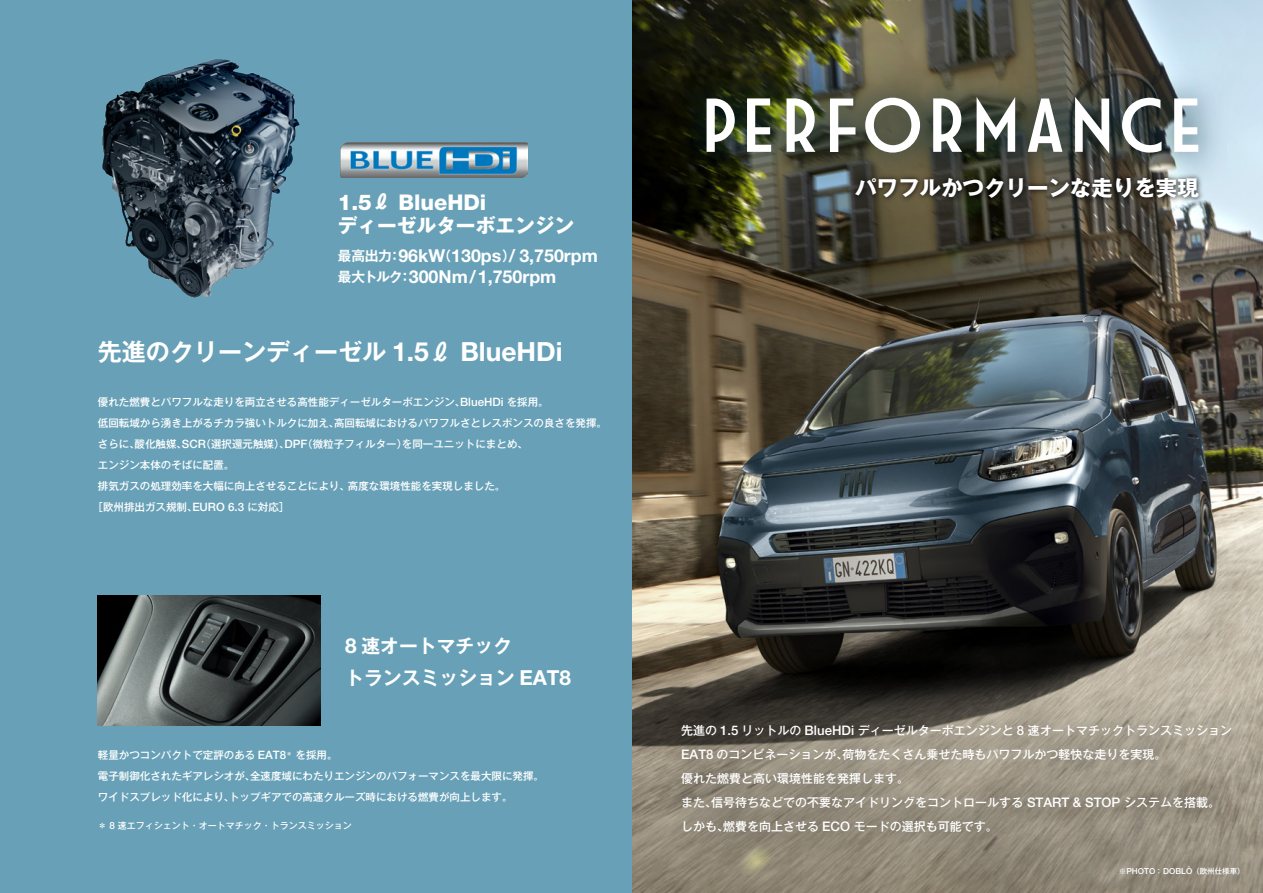
<style>
.page{position:relative;width:1263px;height:893px;background:#fff}
.page>*{position:absolute;margin:0;border:0;box-sizing:border-box;transform-origin:0 0}
.t1{font:82.05px "FIATADVERT01 A";color:#fff}
.t2{font:700 24px "Gothic MB101 Pro De";color:#fff}
.t3{font:800 21.75px "Helvetica Neue LT Std";color:#fff}
.t4{font:700 21.45px "Gothic MB101 Pro";color:#fff}
.t5{font:700 19.65px "Gothic MB101 Pro";color:#fff}
.t6{font:700 18.75px/32px "Gothic MB101 Pro De";color:#fff}
.t7{font:700 17.85px/21.3px "Helvetica Neue LT Std";color:#fff}
.t8{font:700 13.65px "Gothic MB101 Pro De";color:#fff}
.t9{font:500 12px/24px "Gothic MB101 Pro";color:#fff}
.t10{font:500 10.5px/21px "Gothic MB101 Pro";color:#fff}
.t11{font:500 9px "Gothic MB101 Pro";color:#fff}
.t12{font:500 8.25px "Helvetica Neue LT Std";color:#fff}
.s1{font-family:"Gothic MB101 Pro";font-weight:700;font-size:19.65px}
.s2{font-family:"Gothic MB101 Pro De";font-size:13.65px}
.s3{font-family:"Helvetica Neue LT Std";font-size:26.4px}
.s4{font-family:"Helvetica Neue LT Std";font-size:11.55px}
.s5{font-family:"Helvetica Neue LT Std";font-size:20.7px}
.s6{font-family:"Helvetica Neue LT Std";font-size:9.9px}
.s7{font-family:"Helvetica Neue LT Std";font-size:13.2px}
.s8{font-family:"Gothic MB101 Pro";font-size:7.5px}
</style>
<div class="page">
<img style="left:631px;top:0;width:632px;height:893px">
<div style="left:0;top:0;width:631px;height:893px;background:#68a1b7"></div>
<img style="left:102px;top:59px;width:254px;height:239px">
<img style="left:98px;top:596px;width:222px;height:129px">
<img style="left:340px;top:143px;width:187px;height:35px">
<img style="left:643px;top:686px;width:620px;height:207px">
<img style="left:657px;top:43px;width:589px;height:166px">
<img style="left:847px;top:169px;width:360px;height:41px">
<h3 class="t3" style="left:338px;top:189px;width:150px">1.5<span class="s1">ℓ</span> BlueHDi</h3>
<h3 class="t5" style="left:338px;top:209px;width:238px">ディーゼルターボエンジン</h3>
<h3 class="t7" style="left:338px;top:244px;width:262px;text-indent:61px">96kW<span class="s2">（</span>130ps<span class="s2">）</span>/ 3,750rpm<span class="s2">最大トルク：</span>300Nm/1,750rpm</h3>
<h3 class="t8" style="left:338px;top:244px;width:65px">最高出力：</h3>
<h2 class="t2" style="left:98px;top:332px;width:466px">先進のクリーンディーゼル <span class="s3">1.5</span>ℓ <span class="s3">BlueHDi</span></h2>
<p class="t10" style="left:98px;top:390px;width:452px">優れた燃費とパワフルな走りを両立させる高性能ディーゼルターボエンジン、<span class="s4">BlueHDi</span> を採用。</p>
<p class="t10" style="left:98px;top:411px;width:511px">低回転域から湧き上がるチカラ強いトルクに加え、高回転域におけるパワフルさとレスポンスの良さを発揮。</p>
<p class="t10" style="left:98px;top:432px;width:432px">さらに、酸化触媒、<span class="s4">SCR</span>（選択還元触媒）、<span class="s4">DPF</span>（微粒子フィルター）を同一ユニットにまとめ、</p>
<p class="t10" style="left:98px;top:453px;width:138px">エンジン本体のそばに配置。</p>
<p class="t10" style="left:98px;top:474px;width:409px">排気ガスの処理効率を大幅に向上させることにより、高度な環境性能を実現しました。</p>
<p class="t10" style="left:93px;top:495px;width:198px">［欧州排出ガス規制、<span class="s4">EURO 6.3</span> に対応］</p>
<h3 class="t6" style="left:345px;top:628px;width:227px"><span class="s5">8</span> 速オートマチック<br>トランスミッション <span class="s5">EAT8</span></h3>
<p class="t10" style="left:98px;top:743px;width:448px">軽量かつコンパクトで定評のある <span class="s4">EAT8</span><sup>＊</sup>を採用。<br>電子制御化されたギアレシオが、全速度域にわたりエンジンのパフォーマンスを最大限に発揮。ワイドスプレッド化により、トップギアでの高速クルーズ時における燃費が向上します。</p>
<p class="t11" style="left:98px;top:818px;width:256px">＊ <span class="s6">8</span> 速エフィシェント・オートマチック・トランスミッション</p>
<h1 class="t1" style="left:698px;top:86px;width:509px">PERFORMANCE</h1>
<h3 class="t4" style="left:855px;top:170px;width:345px">パワフルかつクリーンな走りを実現</h3>
<p class="t9" style="left:681px;top:717px;width:552px">先進の <span class="s7">1.5</span> リットルの <span class="s7">BlueHDi</span> ディーゼルターボエンジンと <span class="s7">8</span> 速オートマチックトランスミッション<span class="s7">EAT8</span> のコンビネーションが、荷物をたくさん乗せた時もパワフルかつ軽快な走りを実現。<br>優れた燃費と高い環境性能を発揮します。<br>また、信号待ちなどでの不要なアイドリングをコントロールする <span class="s7">START &amp; STOP</span> システムを搭載。しかも、燃費を向上させる <span class="s7">ECO</span> モードの選択も可能です。</p>
<p class="t12" style="left:1119px;top:866px;width:127px"><span class="s8">※</span>PHOTO<span class="s8">：</span> DOBLÒ<span class="s8">（欧州仕様車）</span></p>
</div>
